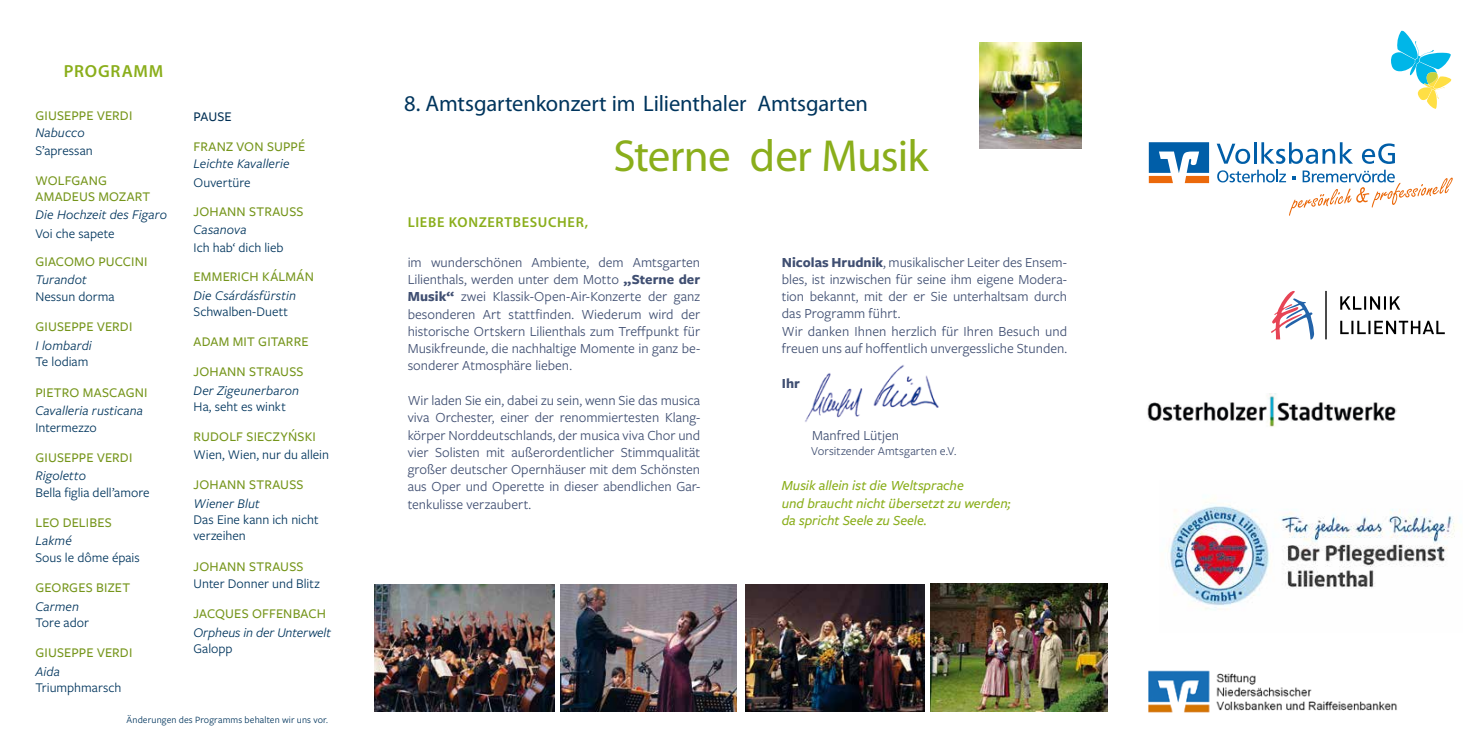
<style>
.page{position:relative;width:1482px;height:745px;background:#fff}
.page>*{position:absolute;margin:0;border:0;box-sizing:border-box;transform-origin:0 0}
.t1{font:45px "Myriad Pro";letter-spacing:-.015em;color:#8aae1b}
.t2{font:22.5px "Myriad Pro";letter-spacing:-.005em;color:#00355d}
.t3{font:600 17.5px "Myriad Pro";letter-spacing:.05em;color:#8aae1b}
.t4{font:14.38px/17.2px "Freight Sans Pro";color:#404f72;text-align:justify}
.t5{font:italic 500 14.38px/17.5px "Freight Sans Pro";letter-spacing:-.005em;color:#8aae1b}
.t6{font:600 14.38px "Myriad Pro";letter-spacing:.05em;color:#8aae1b}
.t7{font:700 14.38px "Freight Sans Pro";color:#404f72}
.t8{font:500 13.75px/30px "Freight Sans Pro";letter-spacing:.015em;color:#75951a}
.t9{font:13.75px/16.5px "Freight Sans Pro";color:#00355d}
.t10{font:italic 13.75px "Freight Sans Pro";letter-spacing:.01em;color:#00355d}
.t11{font:500 13.75px "Freight Sans Pro";letter-spacing:.005em;color:#002f54}
.t12{font:12.5px "Freight Sans Pro";letter-spacing:.005em;color:#404f72}
.t13{font:10px "Freight Sans Pro";letter-spacing:.015em;color:#00355d}
.s1{font-weight:700}
</style>
<div class="page">
<img style="left:805px;top:365px;width:134px;height:57px">
<img style="left:979px;top:43px;width:102px;height:106px">
<hr style="left:1123px;top:0;width:1px;height:744px;background:#75951a">
<img style="left:560px;top:584px;width:176px;height:126px">
<img style="left:745px;top:584px;width:179px;height:126px">
<img style="left:374px;top:584px;width:180px;height:126px">
<img style="left:930px;top:583px;width:177px;height:127px">
<svg style="left:1391px;top:30px;width:60px;height:79px"></svg>
<svg style="left:1271px;top:291px;width:42px;height:48px"></svg>
<hr style="left:1324px;top:291px;width:2px;height:48px;background:#000">
<svg style="left:1340px;top:320px;width:104px;height:14px"></svg>
<svg style="left:1340px;top:296px;width:59px;height:13px"></svg>
<svg style="left:1148px;top:142px;width:60px;height:41px"></svg>
<svg style="left:1216px;top:142px;width:236px;height:73px"></svg>
<img style="left:1123px;top:655px;width:274px;height:69px">
<img style="left:1147px;top:393px;width:249px;height:34px">
<img style="left:1170px;top:502px;width:287px;height:108px">
<p class="t3" style="left:64px;top:61px;width:101px">PROGRAMM</p>
<p class="t8" style="left:35px;top:100px;width:98px">GIUSEPPE VERDI</p>
<p class="t10" style="left:35px;top:123px;width:51px">Nabucco</p>
<p class="t9" style="left:35px;top:141px;width:59px">S’apressan</p>
<p class="t8" style="left:35px;top:171px;width:116px;line-height:16.5px">WOLFGANG<br>AMADEUS MOZART</p>
<p class="t10" style="left:35px;top:205px;width:133px">Die Hochzeit des Figaro</p>
<p class="t9" style="left:35px;top:224px;width:81px">Voi che sapete</p>
<p class="t8" style="left:35px;top:246px;width:114px">GIACOMO PUCCINI</p>
<p class="t10" style="left:35px;top:270px;width:53px">Turandot</p>
<p class="t9" style="left:35px;top:288px;width:81px">Nessun dorma</p>
<p class="t8" style="left:35px;top:311px;width:98px">GIUSEPPE VERDI</p>
<p class="t10" style="left:35px;top:336px;width:58px">I lombardi</p>
<p class="t9" style="left:35px;top:353px;width:54px">Te lodiam</p>
<p class="t8" style="left:35px;top:376px;width:114px">PIETRO MASCAGNI</p>
<p class="t10" style="left:35px;top:401px;width:109px">Cavalleria rusticana</p>
<p class="t9" style="left:35px;top:418px;width:63px">Intermezzo</p>
<p class="t8" style="left:35px;top:441px;width:98px">GIUSEPPE VERDI</p>
<p class="t10" style="left:35px;top:466px;width:52px">Rigoletto</p>
<p class="t9" style="left:35px;top:483px;width:116px">Bella figlia dell’amore</p>
<p class="t8" style="left:35px;top:506px;width:78px">LEO DELIBES</p>
<p class="t10" style="left:35px;top:531px;width:38px">Lakmé</p>
<p class="t9" style="left:35px;top:548px;width:106px">Sous le dôme épais</p>
<p class="t8" style="left:35px;top:571px;width:96px">GEORGES BIZET</p>
<p class="t10" style="left:35px;top:596px;width:45px">Carmen</p>
<p class="t9" style="left:35px;top:613px;width:55px">Tore ador</p>
<p class="t8" style="left:35px;top:636px;width:98px">GIUSEPPE VERDI</p>
<p class="t10" style="left:35px;top:661px;width:26px">Aida</p>
<p class="t9" style="left:35px;top:678px;width:87px">Triumphmarsch</p>
<p class="t13" style="left:126px;top:712px;width:203px">Änderungen des Programms behalten wir uns vor.</p>
<p class="t11" style="left:193px;top:107px;width:40px">PAUSE</p>
<p class="t8" style="left:193px;top:131px;width:113px">FRANZ VON SUPPÉ</p>
<p class="t10" style="left:193px;top:155px;width:97px">Leichte Kavallerie</p>
<p class="t9" style="left:193px;top:174px;width:59px">Ouvertüre</p>
<p class="t8" style="left:193px;top:196px;width:111px">JOHANN STRAUSS</p>
<p class="t10" style="left:193px;top:220px;width:54px">Casanova</p>
<p class="t9" style="left:193px;top:239px;width:91px">Ich hab‘ dich lieb</p>
<p class="t8" style="left:193px;top:261px;width:122px">EMMERICH KÁLMÁN</p>
<p class="t10" style="left:193px;top:286px;width:104px">Die Csárdásfürstin</p>
<p class="t9" style="left:193px;top:303px;width:96px">Schwalben-Duett</p>
<p class="t8" style="left:193px;top:326px;width:116px">ADAM MIT GITARRE<br>JOHANN STRAUSS</p>
<p class="t10" style="left:193px;top:381px;width:107px">Der Zigeunerbaron</p>
<p class="t9" style="left:193px;top:398px;width:94px">Ha, seht es winkt</p>
<p class="t8" style="left:193px;top:421px;width:124px">RUDOLF SIECZYŃSKI</p>
<p class="t9" style="left:193px;top:445px;width:137px">Wien, Wien, nur du allein</p>
<p class="t8" style="left:193px;top:468px;width:111px">JOHANN STRAUSS</p>
<p class="t10" style="left:193px;top:494px;width:68px">Wiener Blut</p>
<p class="t9" style="left:193px;top:510px;width:126px">Das Eine kann ich nicht verzeihen</p>
<p class="t8" style="left:193px;top:550px;width:111px">JOHANN STRAUSS</p>
<p class="t9" style="left:193px;top:574px;width:128px">Unter Donner und Blitz</p>
<p class="t8" style="left:193px;top:597px;width:134px">JACQUES OFFENBACH</p>
<p class="t10" style="left:193px;top:623px;width:139px">Orpheus in der Unterwelt</p>
<p class="t9" style="left:193px;top:639px;width:41px">Galopp</p>
<h2 class="t2" style="left:404px;top:91px;width:465px">8. Amtsgartenkonzert im Lilienthaler Amtsgarten</h2>
<h1 class="t1" style="left:613px;top:131px;width:317px">Sterne der Musik</h1>
<p class="t6" style="left:407px;top:214px;width:182px">LIEBE KONZERTBESUCHER,</p>
<p class="t4" style="left:407px;top:253px;width:294px">im wunderschönen Ambiente, dem Amtsgarten Lilienthals, werden unter dem Motto <span class="s1">„Sterne der Musik“</span> zwei Klassik-Open-Air-Konzerte der ganz besonderen Art stattfinden. Wiederum wird der historische Ortskern Lilienthals zum Treffpunkt für Musikfreunde, die nachhaltige Momente in ganz be&shy;sonderer Atmosphäre lieben.</p>
<p class="t4" style="left:407px;top:391px;width:294px">Wir laden Sie ein, dabei zu sein, wenn Sie das musica viva Orchester, einer der renommiertesten Klang&shy;körper Norddeutschlands, der musica viva Chor und vier Solisten mit außerordentlicher Stimmqualität großer deutscher Opernhäuser mit dem Schönsten aus Oper und Operette in dieser abendlichen Gar&shy;tenkulisse verzaubert.</p>
<p class="t4" style="left:781px;top:252px;width:287px;text-align:left"><span class="s1">Nicolas Hrudnik</span>, musikalischer Leiter des Ensem&shy;bles, ist inzwischen für seine ihm eigene Modera&shy;tion bekannt, mit der er Sie unterhaltsam durch das Programm führt.<br>Wir danken Ihnen herzlich für Ihren Besuch und freuen uns auf hoffentlich unvergessliche Stunden.</p>
<p class="t7" style="left:781px;top:373px;width:20px">Ihr</p>
<p class="t4" style="left:812px;top:425px;width:88px">Manfred Lütjen</p>
<p class="t12" style="left:811px;top:442px;width:147px">Vorsitzender Amtsgarten e.V.</p>
<p class="t5" style="left:781px;top:476px;width:230px">Musik allein ist die Weltsprache<br>und braucht nicht übersetzt zu werden; da spricht Seele zu Seele.</p>
</div>
